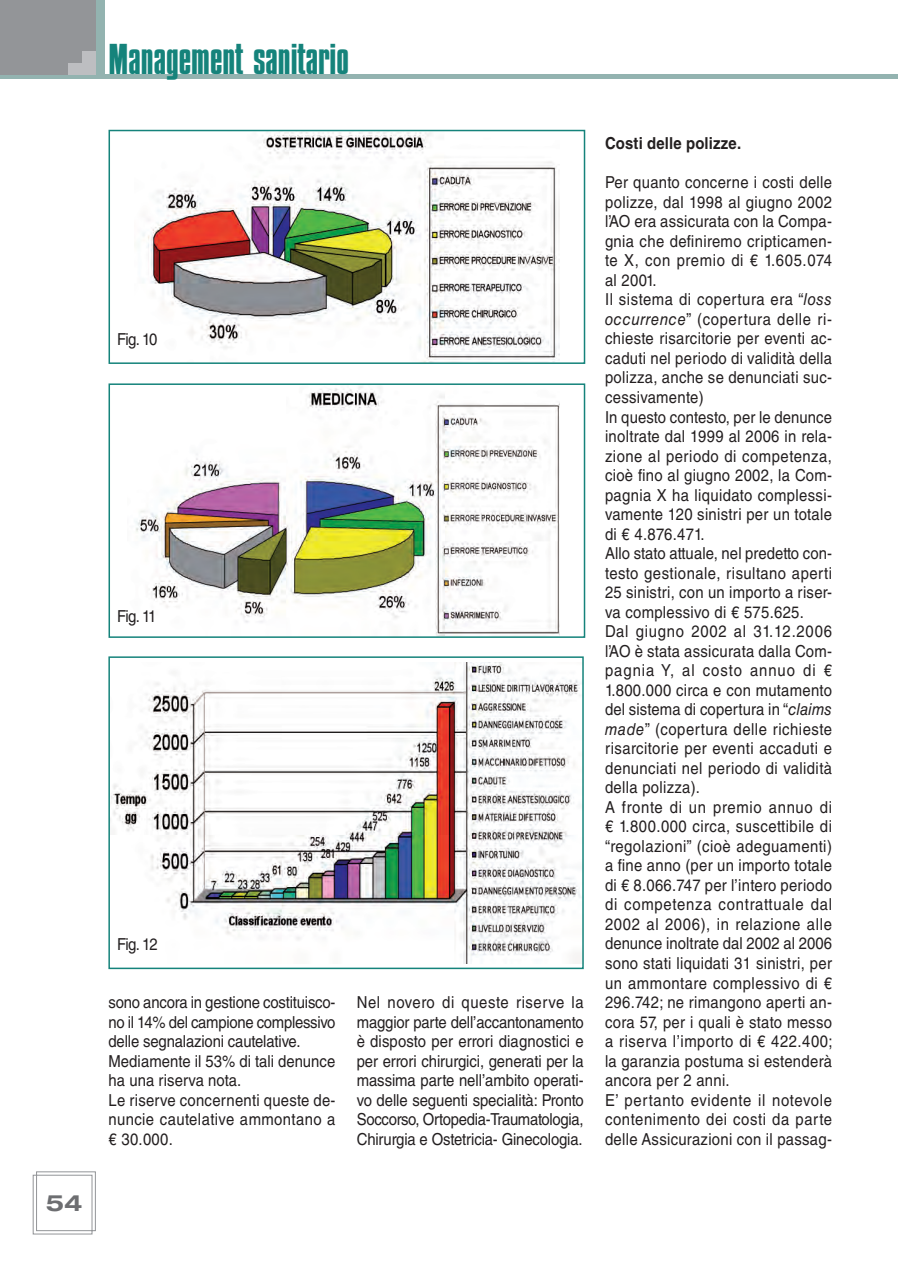
<style>
.page{position:relative;width:898px;height:1268px;background:#fff}
.page>*{position:absolute;margin:0;border:0;box-sizing:border-box;transform-origin:0 0}
.t1{font:45px "Compacta Plain";color:#15837b}
.t2{font:700 expanded 22.5px "Helvetica Neue LT Std";color:#6d6e71}
.t3{font:16.5px/19.5px "Helvetica LT Std";letter-spacing:.02em;color:#231f20;scale:.9 1}
.t4{font:16.5px/19.5px "Helvetica LT Std";letter-spacing:-.005em;color:#231f20;scale:.9 1}
.t5{font:700 16.5px "Helvetica LT Std";letter-spacing:.01em;color:#231f20;scale:.9 1}
.s1{font-style:italic}
</style>
<div class="page">
<div style="left:96px;top:0;width:8px;height:74px;background:#93b3b0"></div>
<div style="left:0;top:74px;width:895px;height:5px;background:#93b3b0"></div>
<div style="left:0;top:0;width:96px;height:74px;background:#939598"></div>
<div style="left:68px;top:51px;width:28px;height:23px;background:#bdbec1"></div>
<div style="left:65px;top:47px;width:17px;height:16px;background:#939598"></div>
<svg style="left:32px;top:1171px;width:64px;height:63px"></svg>
<img style="left:142px;top:133px;width:417px;height:227px">
<div style="left:108px;top:130px;width:477px;height:234px;border:2px solid #15837b"></div>
<img style="left:135px;top:386px;width:424px;height:248px">
<div style="left:108px;top:383px;width:477px;height:254px;border:2px solid #15837b"></div>
<img style="left:111px;top:662px;width:469px;height:300px">
<div style="left:108px;top:656px;width:475px;height:312px;border:2px solid #15837b"></div>
<p class="t2" style="left:46px;top:1194px;width:38px">54</p>
<p class="t1" style="left:108px;top:45px;width:242px">Management sanitario</p>
<p class="t3" style="left:117px;top:331px;width:46px">Fig. 10</p>
<p class="t3" style="left:117px;top:608px;width:45px">Fig. 11</p>
<p class="t3" style="left:117px;top:935px;width:47px">Fig. 12</p>
<p class="t4" style="left:108px;top:993px;width:253px">sono ancora in gestione costituisco&shy;no il 14% del campione complessivo delle segnalazioni cautelative.<br>Mediamente il 53% di tali denunce ha una riserva nota.<br>Le riserve concernenti queste de&shy;nuncie cautelative ammontano a € 30.000.</p>
<p class="t3" style="left:356px;top:993px;width:254px;text-align:justify">Nel novero di queste riserve la maggior parte dell’accantonamento è disposto per errori diagnostici e per errori chirurgici, generati per la massima parte nell’ambito operati&shy;vo delle seguenti specialità: Pronto Soccorso, Ortopedia-Traumatologia, Chirurgia e Ostetricia- Ginecologia.</p>
<p class="t5" style="left:604px;top:137px;width:153px">Costi delle polizze.</p>
<p class="t3" style="left:604px;top:174px;width:254px">Per quanto concerne i costi delle polizze, dal 1998 al giugno 2002 l’AO era assicurata con la Compa&shy;gnia che definiremo cripticamen&shy;te X, con premio di € 1.605.074 al 2001.<br>Il sistema di copertura era “<span class="s1">loss occurrence</span>” (copertura delle ri&shy;chieste risarcitorie per eventi ac&shy;caduti nel periodo di validità della polizza, anche se denunciati suc&shy;cessivamente)<br>In questo contesto, per le denunce inoltrate dal 1999 al 2006 in rela&shy;zione al periodo di competenza, cioè fino al giugno 2002, la Com&shy;pagnia X ha liquidato complessi&shy;vamente 120 sinistri per un totale di € 4.876.471.<br>Allo stato attuale, nel predetto con&shy;testo gestionale, risultano aperti<br>25 sinistri, con un importo a riser&shy;va complessivo di € 575.625.<br>Dal giugno 2002 al 31.12.2006 l’AO è stata assicurata dalla Com&shy;pagnia Y, al costo annuo di €<br>1.800.000 circa e con mutamento del sistema di copertura in “<span class="s1">claims made</span>” (copertura delle richieste risarcitorie per eventi accaduti e denunciati nel periodo di validità della polizza).<br>A fronte di un premio annuo di € 1.800.000 circa, suscettibile di “regolazioni” (cioè adeguamenti) a fine anno (per un importo totale di € 8.066.747 per l’intero periodo di competenza contrattuale dal<br>2002 al 2006), in relazione alle denunce inoltrate dal 2002 al 2006 sono stati liquidati 31 sinistri, per un ammontare complessivo di €<br>296.742; ne rimangono aperti an&shy;cora 57, per i quali è stato messo a riserva l’importo di € 422.400; la garanzia postuma si estenderà ancora per 2 anni.<br>E’ pertanto evidente il notevole contenimento dei costi da parte delle Assicurazioni con il passag-</p>
</div>
